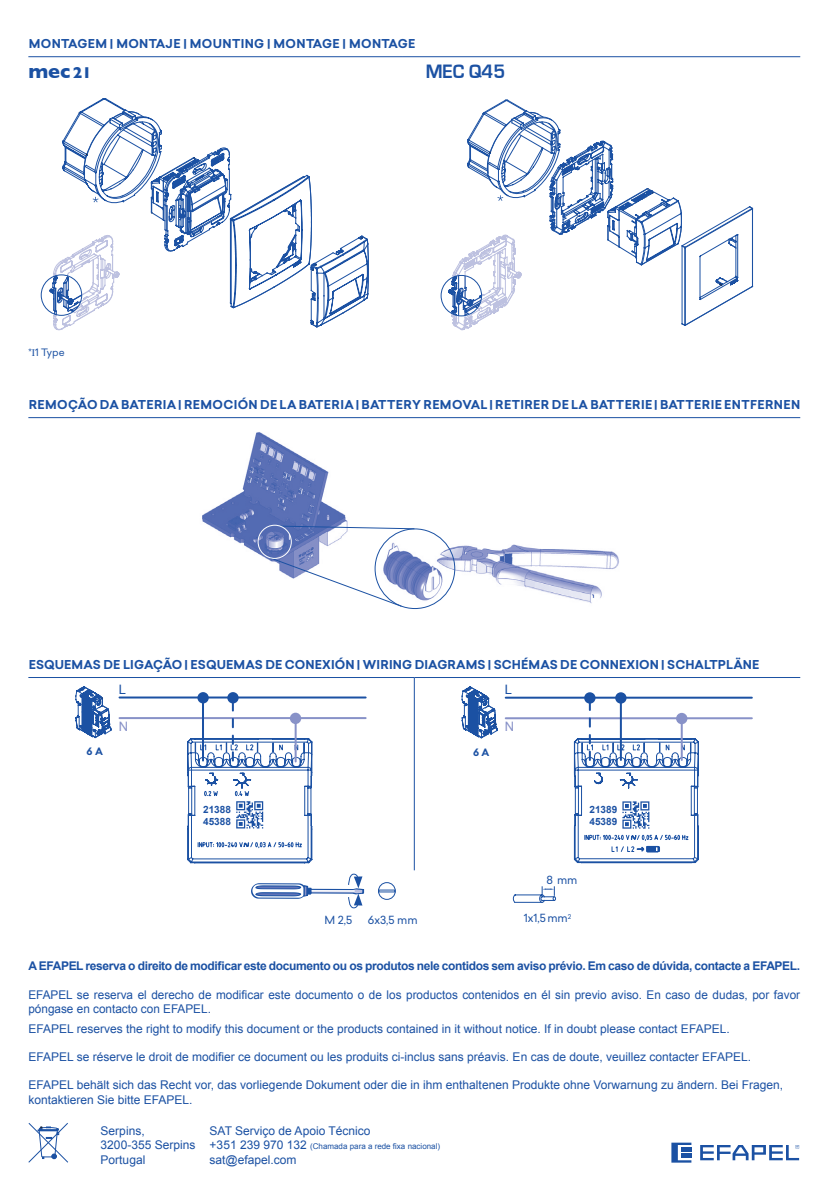
<style>
.page{position:relative;width:840px;height:1191px;background:#fff}
.page>*{position:absolute;margin:0;border:0;box-sizing:border-box;transform-origin:0 0}
.t1{font:700 20px "Eurostile";color:#1b51a3;scale:.94 1}
.t2{font:700 20px "Gill Sans";color:#1b51a3}
.t3{font:700 16px "Gill Sans";color:#1b51a3}
.t4{font:13px "Arial";color:#1b51a3}
.t5{font:13px "Arial";color:#8892c8}
.t6{font:12px/14.4px "Arial";color:#1b51a3}
.t7{font:700 12px "Sailec";letter-spacing:.03em;color:#1b51a3}
.t8{font:700 12px "Arial";letter-spacing:-.03em;color:#1b51a3}
.t9{font:700 12px "Sailec";letter-spacing:.01em;color:#1b51a3}
.t10{font:11px "Sailec";color:#1b51a3}
.t11{font:700 10px/12px "Arial";color:#1b51a3}
.t12{font:10px "Sailec";color:#1b51a3}
.t13{font:700 10px "Sailec";color:#1b51a3}
.t14{font:8px "Arial";color:#1b51a3}
.s1{font-family:"Times"}
.s2{font-size:12px}
</style>
<div class="page">
<hr style="left:28px;top:56px;width:375px;height:1px;background:#1b51a3">
<svg style="left:403px;top:56px;width:17px;height:1px"></svg>
<hr style="left:420px;top:56px;width:379px;height:1px;background:#1b51a3">
<hr style="left:28px;top:417px;width:771px;height:1px;background:#1b51a3">
<img style="left:202px;top:432px;width:417px;height:177px">
<svg style="left:279px;top:526px;width:135px;height:3px"></svg>
<svg style="left:269px;top:557px;width:132px;height:49px"></svg>
<div style="left:258px;top:525px;width:33px;height:33px;border:1px solid #fff;border-radius:50%"></div>
<hr style="left:28px;top:677px;width:386px;height:1px;background:#1b51a3">
<hr style="left:414px;top:677px;width:385px;height:1px;background:#1b51a3">
<hr style="left:414px;top:678px;width:1px;height:192px;background:#1b51a3">
<hr style="left:119px;top:696px;width:246px;height:2px;background:#1b51a3">
<hr style="left:119px;top:717px;width:246px;height:2px;background:#8892c8">
<div style="left:197px;top:692px;width:12px;height:11px;background:#1b51a3;border-radius:50%"></div>
<div style="left:227px;top:692px;width:11px;height:11px;background:#1b51a3;border-radius:50%"></div>
<svg style="left:187px;top:696px;width:125px;height:167px"></svg>
<hr style="left:294px;top:717px;width:2px;height:44px;background:#8892c8">
<svg style="left:76px;top:686px;width:35px;height:52px"></svg>
<hr style="left:505px;top:696px;width:246px;height:2px;background:#1b51a3">
<hr style="left:505px;top:717px;width:246px;height:2px;background:#8892c8">
<div style="left:584px;top:692px;width:11px;height:11px;background:#1b51a3;border-radius:50%"></div>
<div style="left:615px;top:692px;width:11px;height:11px;background:#1b51a3;border-radius:50%"></div>
<svg style="left:573px;top:696px;width:125px;height:167px"></svg>
<hr style="left:680px;top:715px;width:2px;height:45px;background:#8892c8">
<svg style="left:461px;top:686px;width:36px;height:52px"></svg>
<svg style="left:512px;top:886px;width:43px;height:17px"></svg>
<svg style="left:251px;top:873px;width:113px;height:35px"></svg>
<hr style="left:311px;top:890px;width:43px;height:1px;background:#fff">
<hr style="left:256px;top:889px;width:43px;height:2px;background:#fff">
<svg style="left:378px;top:882px;width:17px;height:17px"></svg>
<div style="left:378px;top:882px;width:17px;height:17px;border:1px solid #1b51a3;border-radius:50%"></div>
<svg style="left:378px;top:890px;width:17px;height:2px"></svg>
<svg style="left:49px;top:98px;width:319px;height:232px"></svg>
<div style="left:41px;top:275px;width:41px;height:40px;border:1px solid #1b51a3;border-radius:50%"></div>
<svg style="left:28px;top:1123px;width:40px;height:40px"></svg>
<svg style="left:671px;top:1142px;width:20px;height:20px"></svg>
<div style="left:680px;top:1153px;width:11px;height:5px;background:#1b51a3"></div>
<hr style="left:680px;top:1147px;width:11px;height:4px;background:#1b51a3">
<svg style="left:700px;top:1145px;width:98px;height:15px"></svg>
<svg style="left:448px;top:100px;width:304px;height:230px"></svg>
<div style="left:440px;top:275px;width:41px;height:41px;border:1px solid #1b51a3;border-radius:50%"></div>
<p class="t7" style="left:29px;top:35px;width:388px">MONTAGEM | MONTAJE | MOUNTING | MONTAGE | MONTAGE</p>
<h1 class="t2" style="left:28px;top:55px;width:43px">mec</h1>
<h2 class="t3" style="left:73px;top:60px;width:21px">21</h2>
<h1 class="t1" style="left:425px;top:60px;width:86px">MEC Q45</h1>
<p class="t12" style="left:28px;top:346px;width:38px">*<span class="s1">I</span>1 Type</p>
<p class="t7" style="left:29px;top:396px;width:772px">REMOÇÃO DA BATERIA | REMOCIÓN DE LA BATERIA | BATTERY REMOVAL | RETIRER DE LA BATTERIE | BATTERIE ENTFERNEN</p>
<p class="t9" style="left:29px;top:656px;width:731px">ESQUEMAS DE LIGAÇÃO | ESQUEMAS DE CONEXIÓN | WIRING DIAGRAMS | SCHÉMAS DE CONNEXION | SCHALTPLÄNE</p>
<p class="t4" style="left:119px;top:681px;width:9px">L</p>
<p class="t5" style="left:119px;top:717px;width:11px">N</p>
<p class="t4" style="left:504px;top:681px;width:9px">L</p>
<p class="t5" style="left:504px;top:718px;width:11px">N</p>
<p class="t13" style="left:87px;top:744px;width:18px">6 A</p>
<p class="t11" style="left:203px;top:804px;width:29px">21388<br>45388</p>
<p class="t13" style="left:473px;top:744px;width:18px">6 A</p>
<p class="t11" style="left:589px;top:803px;width:29px">21389<br>45389</p>
<p class="t10" style="left:546px;top:872px;width:33px">8 mm</p>
<p class="t10" style="left:324px;top:912px;width:29px">M 2,5</p>
<p class="t10" style="left:368px;top:912px;width:51px">6x3,5 mm</p>
<p class="t10" style="left:523px;top:910px;width:49px">1x1,5mm<sup>2</sup></p>
<p class="t8" style="left:28px;top:958px;width:773px">A EFAPEL reserva o direito de modificar este documento ou os produtos nele contidos sem aviso prévio. Em caso de dúvida, contacte a EFAPEL.</p>
<p class="t6" style="left:28px;top:987px;width:772px">EFAPEL se reserva el derecho de modificar este documento o de los productos contenidos en él sin previo aviso. En caso de dudas, por favor póngase en contacto con EFAPEL.</p>
<p class="t6" style="left:28px;top:1021px;width:702px">EFAPEL reserves the right to modify this document or the products contained in it without notice. If in doubt please contact EFAPEL.</p>
<p class="t6" style="left:28px;top:1049px;width:723px">EFAPEL se réserve le droit de modifier ce document ou les produits ci-inclus sans préavis. En cas de doute, veuillez contacter EFAPEL.</p>
<p class="t6" style="left:28px;top:1078px;width:755px">EFAPEL behält sich das Recht vor, das vorliegende Dokument oder die in ihm enthaltenen Produkte ohne Vorwarnung zu ändern. Bei Fragen, kontaktieren Sie bitte EFAPEL.</p>
<p class="t6" style="left:101px;top:1123px;width:96px">Serpins,<br>3200-355 Serpins<br>Portugal</p>
<p class="t6" style="left:209px;top:1123px;width:162px">SAT Serviço de Apoio Técnico</p>
<p class="t14" style="left:209px;top:1141px;width:232px"><span class="s2">+351 239 970 132</span> (Chamada para a rede fixa nacional)</p>
<p class="t6" style="left:209px;top:1152px;width:88px">sat@efapel.com</p>
</div>
